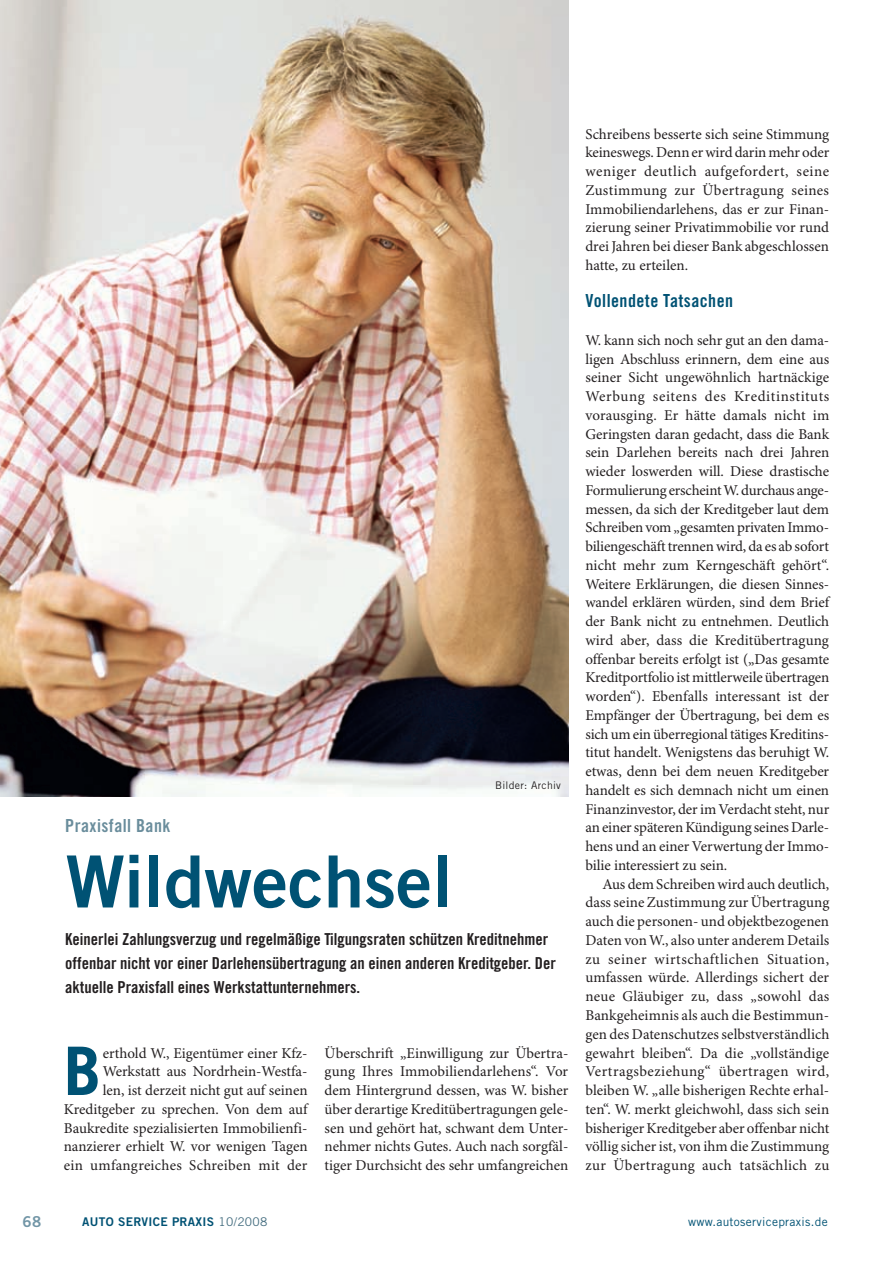
<style>
.page{position:relative;width:893px;height:1263px;background:#fff}
.page>*{position:absolute;margin:0;border:0;box-sizing:border-box;transform-origin:0 0}
.t1{font:72px "Trade Gothic LT Std Bd 2";color:#005274}
.t2{font:700 66.9px "Trade Gothic LT Std";color:#005274}
.t3{font:18px "Trade Gothic LT Std Bd Cn 20";letter-spacing:.025em;color:#005274}
.t4{font:18px "Trade Gothic LT Std Bd Cn 20";letter-spacing:.025em;color:#6a8d9c}
.t5{font:16.5px/24px "Trade Gothic LT Std Bd Cn 20";color:#231f20}
.t6{font:15px/18.8px "Minion Pro";color:#231f20;text-align:justify}
.t7{font:15px "Trade Gothic LT Std Bd 2";color:#7195a6}
.t8{font:12px "Trade Gothic LT Std Bd 2";letter-spacing:.025em;color:#005274}
.t9{font:12px "Trade Gothic LT Std";letter-spacing:.025em;color:#005274}
.t10{font:10.5px "Trade Gothic LT Std";letter-spacing:.025em;color:#231f20}
.s1{font-family:"Trade Gothic LT Std";color:#456e80}
</style>
<div class="page">
<img style="left:0;top:0;width:568px;height:797px">
<p class="t10" style="left:495px;top:779px;width:67px">Bilder: Archiv</p>
<p class="t4" style="left:65px;top:815px;width:107px">Praxisfall Bank</p>
<h1 class="t1" style="left:65px;top:837px;width:388px">Wildwechsel</h1>
<p class="t5" style="left:65px;top:927px;width:492px">Keinerlei Zahlungsverzug und regelmäßige Tilgungsraten schützen Kreditnehmer offenbar nicht vor einer Darlehensübertragung an einen anderen Kreditgeber. Der aktuelle Praxisfall eines Werkstattunternehmers.</p>
<p class="t6" style="left:64px;top:1044px;width:245px;text-align:right">erthold W., Eigentümer einer Kfz-Werkstatt aus Nordrhein-Westfa-<br>len, ist derzeit nicht gut auf seinen Kreditgeber zu sprechen. Von dem auf Baukredite spezialisierten Immobilienfi&shy;nanzierer erhielt W. vor wenigen Tagen ein umfangreiches Schreiben mit der</p>
<p class="t6" style="left:325px;top:1044px;width:245px">Überschrift „Einwilligung zur Übertra&shy;gung Ihres Immobiliendarlehens“. Vor dem Hintergrund dessen, was W. bisher über derartige Kreditübertragungen gele&shy;sen und gehört hat, schwant dem Unter&shy;nehmer nichts Gutes. Auch nach sorgfäl&shy;tiger Durchsicht des sehr umfangreichen</p>
<h2 class="t2" style="left:64px;top:1030px;width:39px">B</h2>
<p class="t6" style="left:585px;top:125px;width:245px">Schreibens besserte sich seine Stimmung keineswegs. Denn er wird darin mehr oder weniger deutlich aufgefordert, seine Zustimmung zur Übertragung seines Immobiliendarlehens, das er zur Finan&shy;zierung seiner Privatimmobilie vor rund drei Jahren bei dieser Bank abgeschlossen hatte, zu erteilen.</p>
<p class="t3" style="left:585px;top:290px;width:149px">Vollendete Tatsachen</p>
<p class="t6" style="left:585px;top:331px;width:245px">W. kann sich noch sehr gut an den dama&shy;ligen Abschluss erinnern, dem eine aus seiner Sicht ungewöhnlich hartnäckige Werbung seitens des Kreditinstituts vorausging. Er hätte damals nicht im Geringsten daran gedacht, dass die Bank sein Darlehen bereits nach drei Jahren wieder loswerden will. Diese drastische Formulierung erscheint W. durchaus ange&shy;messen, da sich der Kreditgeber laut dem Schreiben vom „gesamten privaten Immo&shy;biliengeschäft trennen wird, da es ab sofort nicht mehr zum Kerngeschäft gehört“.<br>Weitere Erklärungen, die diesen Sinnes&shy;wandel erklären würden, sind dem Brief der Bank nicht zu entnehmen. Deutlich wird aber, dass die Kreditübertragung offenbar bereits erfolgt ist („Das gesamte Kreditportfolio ist mittlerweile übertragen worden“). Ebenfalls interessant ist der Empfänger der Übertragung, bei dem es sich um ein überregional tätiges Kreditins&shy;titut handelt. Wenigstens das beruhigt W. etwas, denn bei dem neuen Kreditgeber handelt es sich demnach nicht um einen Finanzinvestor, der im Verdacht steht, nur an einer späteren Kündigung seines Darle&shy;hens und an einer Verwertung der Immo&shy;bilie interessiert zu sein.</p>
<p class="t6" style="left:585px;top:875px;width:245px;text-indent:17px">Aus dem Schreiben wird auch deutlich, dass seine Zustimmung zur Übertragung auch die personen- und objektbezogenen Daten von W., also unter anderem Details zu seiner wirtschaftlichen Situation, umfassen würde. Allerdings sichert der neue Gläubiger zu, dass „sowohl das Bankgeheimnis als auch die Bestimmun&shy;gen des Datenschutzes selbstverständlich gewahrt bleiben“. Da die „vollständige Vertragsbeziehung“ übertragen wird, bleiben W. „alle bisherigen Rechte erhal&shy;ten“. W. merkt gleichwohl, dass sich sein bisheriger Kreditgeber aber offenbar nicht völlig sicher ist, von ihm die Zustimmung zur Übertragung auch tatsächlich zu</p>
<p class="t7" style="left:23px;top:1212px;width:20px">68</p>
<p class="t8" style="left:82px;top:1214px;width:187px">AUTO SERVICE PRAXIS <span class="s1">10/2008</span></p>
<p class="t9" style="left:688px;top:1215px;width:141px">www.autoservicepraxis.de</p>
</div>
